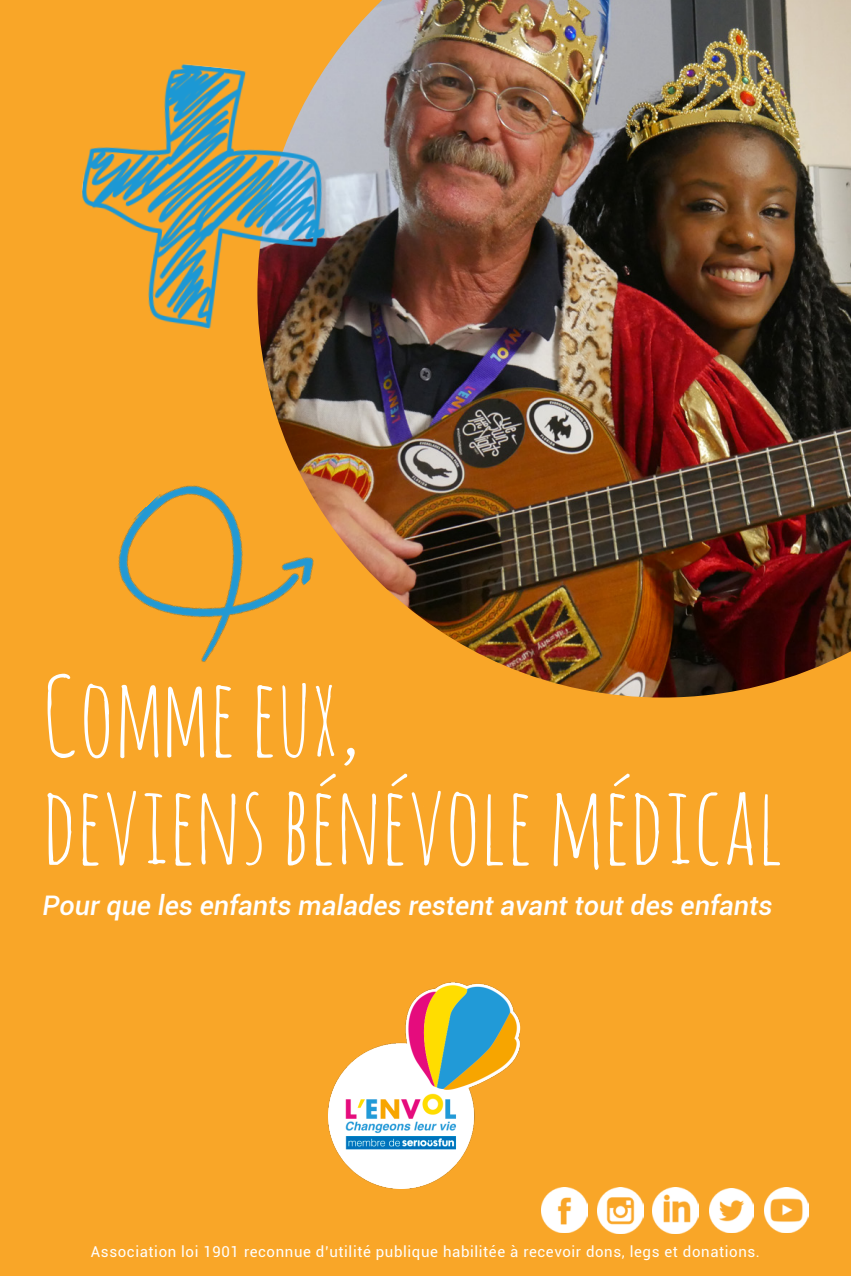
<style>
.page{position:relative;width:851px;height:1276px;background:#fff}
.page>*{position:absolute;margin:0;border:0;box-sizing:border-box;transform-origin:0 0}
.t1{font:108px "Amatic";color:#fff}
.t2{font:italic 500 27px "Roboto";color:#fff}
.t3{font:15px "Roboto";letter-spacing:.04em;color:#fff}
</style>
<div class="page">
<div style="left:0;top:0;width:850px;height:1276px;background:#f9a628"></div>
<img style="left:257px;top:0;width:593px;height:697px">
<img style="left:541px;top:1188px;width:46px;height:44px">
<img style="left:597px;top:1187px;width:46px;height:46px">
<img style="left:652px;top:1187px;width:46px;height:46px">
<img style="left:709px;top:1188px;width:44px;height:44px">
<img style="left:764px;top:1188px;width:44px;height:44px">
<img style="left:328px;top:980px;width:194px;height:208px">
<img style="left:93px;top:445px;width:232px;height:232px">
<img style="left:58px;top:43px;width:300px;height:318px">
<p class="t1" style="left:43px;top:646px;width:319px">COMME EUX,</p>
<p class="t1" style="left:43px;top:754px;width:743px">DEVIENS BÉNÉVOLE MÉDICAL</p>
<p class="t2" style="left:43px;top:886px;width:731px">Pour que les enfants malades restent avant tout des enfants</p>
<p class="t3" style="left:91px;top:1241px;width:670px">Association loi 1901 reconnue d’utilité publique habilitée à recevoir dons, legs et donations.</p>
</div>
